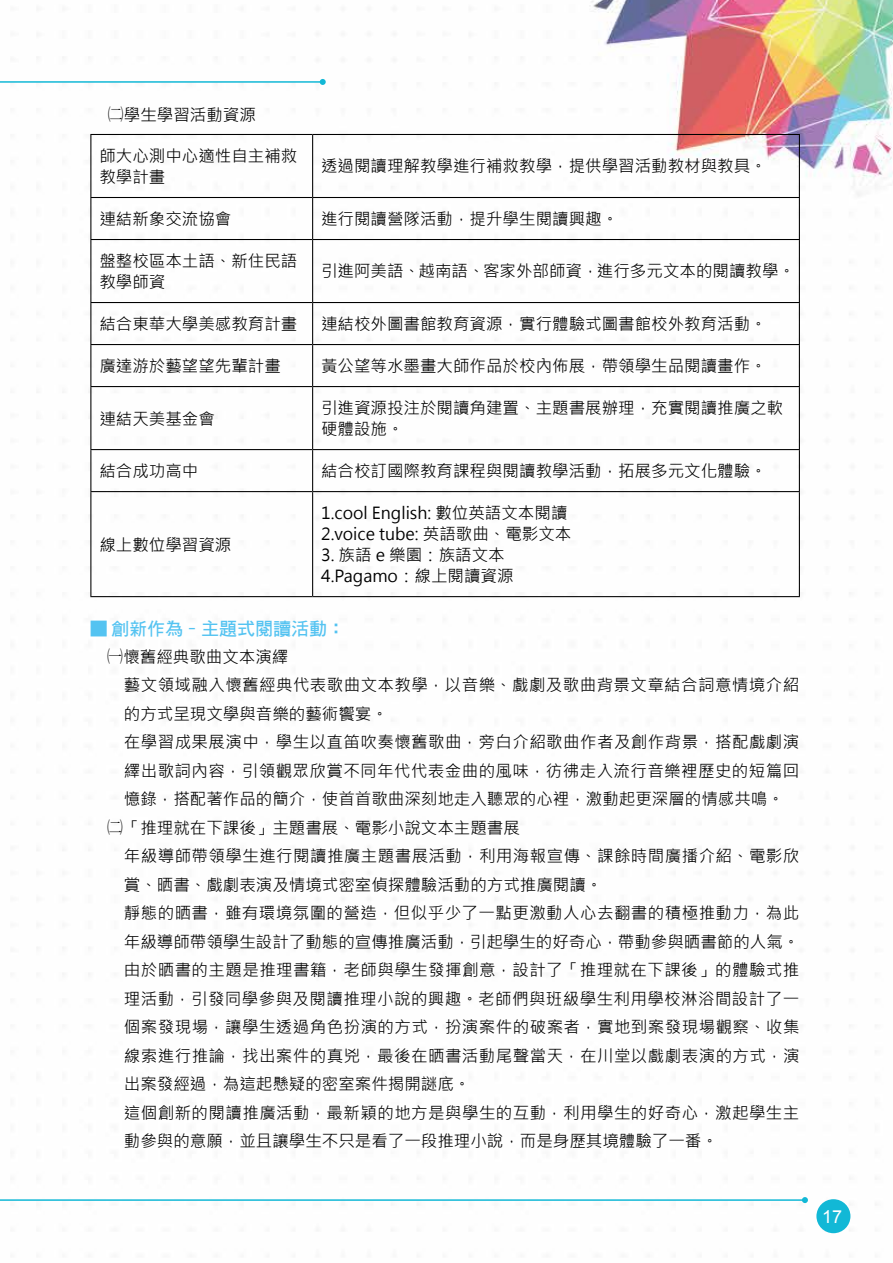
<style>
.page{position:relative;width:893px;height:1263px;background:#fff}
.page>*{position:absolute;margin:0;border:0;box-sizing:border-box;transform-origin:0 0}
.t1{font:18px "DF Hei Bd HK BF";color:#54c3f1}
.t2{font:18px "Arial";color:#fff}
.t3{font:16.5px/21px "Microsoft Jheng Hei";color:#000}
.t4{font:16.5px "Microsoft Jheng Hei";letter-spacing:.025em;color:#000}
.s1{font-family:"MS Mincho"}
.s2{font-family:"DF Hei Bd HKP BF"}
</style>
<div class="page">
<img style="left:90px;top:0;width:803px;height:1234px">
<div style="left:816px;top:1199px;width:34px;height:34px;background:#12b8d6;border-radius:50%"></div>
<hr style="left:0;top:81px;width:323px;height:2px;background:#12b8d6">
<svg style="left:320px;top:79px;width:6px;height:6px"></svg>
<hr style="left:0;top:1199px;width:805px;height:2px;background:#12b8d6">
<svg style="left:802px;top:1197px;width:6px;height:6px"></svg>
<hr style="left:90px;top:134px;width:223px;height:1px;background:#000">
<hr style="left:90px;top:135px;width:1px;height:62px;background:#000">
<hr style="left:313px;top:134px;width:487px;height:1px;background:#000">
<hr style="left:312px;top:135px;width:1px;height:62px;background:#000">
<hr style="left:799px;top:135px;width:1px;height:62px;background:#000">
<hr style="left:90px;top:197px;width:223px;height:1px;background:#000">
<hr style="left:90px;top:198px;width:1px;height:41px;background:#000">
<hr style="left:313px;top:197px;width:487px;height:1px;background:#000">
<hr style="left:312px;top:198px;width:1px;height:41px;background:#000">
<hr style="left:799px;top:198px;width:1px;height:41px;background:#000">
<hr style="left:90px;top:239px;width:223px;height:1px;background:#000">
<hr style="left:90px;top:240px;width:1px;height:62px;background:#000">
<hr style="left:313px;top:239px;width:487px;height:1px;background:#000">
<hr style="left:312px;top:240px;width:1px;height:62px;background:#000">
<hr style="left:799px;top:240px;width:1px;height:62px;background:#000">
<hr style="left:90px;top:302px;width:223px;height:1px;background:#000">
<hr style="left:90px;top:303px;width:1px;height:41px;background:#000">
<hr style="left:313px;top:302px;width:487px;height:1px;background:#000">
<hr style="left:312px;top:303px;width:1px;height:41px;background:#000">
<hr style="left:799px;top:303px;width:1px;height:41px;background:#000">
<hr style="left:90px;top:344px;width:223px;height:1px;background:#000">
<hr style="left:90px;top:345px;width:1px;height:41px;background:#000">
<hr style="left:313px;top:344px;width:487px;height:1px;background:#000">
<hr style="left:312px;top:345px;width:1px;height:41px;background:#000">
<hr style="left:799px;top:345px;width:1px;height:41px;background:#000">
<hr style="left:90px;top:386px;width:223px;height:1px;background:#000">
<hr style="left:90px;top:387px;width:1px;height:62px;background:#000">
<hr style="left:313px;top:386px;width:487px;height:1px;background:#000">
<hr style="left:312px;top:387px;width:1px;height:62px;background:#000">
<hr style="left:799px;top:387px;width:1px;height:62px;background:#000">
<hr style="left:90px;top:449px;width:223px;height:1px;background:#000">
<hr style="left:90px;top:450px;width:1px;height:41px;background:#000">
<hr style="left:313px;top:449px;width:487px;height:1px;background:#000">
<hr style="left:312px;top:450px;width:1px;height:41px;background:#000">
<hr style="left:799px;top:450px;width:1px;height:41px;background:#000">
<hr style="left:90px;top:491px;width:223px;height:1px;background:#000">
<hr style="left:90px;top:492px;width:1px;height:104px;background:#000">
<hr style="left:313px;top:491px;width:487px;height:1px;background:#000">
<hr style="left:312px;top:492px;width:1px;height:104px;background:#000">
<hr style="left:799px;top:492px;width:1px;height:104px;background:#000">
<hr style="left:90px;top:596px;width:223px;height:1px;background:#000">
<hr style="left:313px;top:596px;width:487px;height:1px;background:#000">
<p class="t3" style="left:107px;top:104px;width:150px"><span class="s1">㈡</span>學生學習活動資源</p>
<p class="t3" style="left:99px;top:145px;width:199px">師大心測中心適性自主補救教學計畫</p>
<p class="t3" style="left:321px;top:156px;width:447px">透過閱讀理解教學進行補救教學，提供學習活動教材與教具。</p>
<p class="t3" style="left:99px;top:208px;width:133px">連結新象交流協會</p>
<p class="t3" style="left:321px;top:208px;width:298px">進行閱讀營隊活動，提升學生閱讀興趣。</p>
<p class="t3" style="left:99px;top:250px;width:199px">盤整校區本土語、新住民語教學師資</p>
<p class="t3" style="left:321px;top:261px;width:475px">引進阿美語、越南語、客家外部師資，進行多元文本的閱讀教學。</p>
<p class="t3" style="left:99px;top:313px;width:199px">結合東華大學美感教育計畫</p>
<p class="t3" style="left:321px;top:313px;width:447px">連結校外圖書館教育資源，實行體驗式圖書館校外教育活動。</p>
<p class="t3" style="left:99px;top:355px;width:183px">廣達游於藝望望先輩計畫</p>
<p class="t3" style="left:321px;top:355px;width:447px">黃公望等水墨畫大師作品於校內佈展，帶領學生品閱讀畫作。</p>
<p class="t3" style="left:99px;top:408px;width:117px">連結天美基金會</p>
<p class="t3" style="left:321px;top:397px;width:463px">引進資源投注於閱讀角建置、主題書展辦理，充實閱讀推廣之軟硬體設施。</p>
<p class="t3" style="left:99px;top:460px;width:100px">結合成功高中</p>
<p class="t3" style="left:321px;top:460px;width:447px">結合校訂國際教育課程與閱讀教學活動，拓展多元文化體驗。</p>
<p class="t3" style="left:321px;top:502px;width:252px">1.cool English: 數位英語文本閱讀<br>2.voice tube: 英語歌曲、電影文本</p>
<p class="t3" style="left:321px;top:544px;width:194px">3. 族語 e 樂園：族語文本<br>4.Pagamo：線上閱讀資源</p>
<p class="t1" style="left:90px;top:619px;width:257px"><span class="s2">■</span> 創新作為 - 主題式閱讀活動：</p>
<p class="t3" style="left:107px;top:646px;width:183px"><span class="s1">㈠</span>懷舊經典歌曲文本演繹</p>
<p class="t4" style="left:124px;top:675px;width:677px">藝文領域融入懷舊經典代表歌曲文本教學，以音樂、戲劇及歌曲背景文章結合詞意情境介紹</p>
<p class="t3" style="left:124px;top:703px;width:266px">的方式呈現文學與音樂的藝術饗宴。</p>
<p class="t4" style="left:124px;top:732px;width:677px">在學習成果展演中，學生以直笛吹奏懷舊歌曲，旁白介紹歌曲作者及創作背景，搭配戲劇演</p>
<p class="t4" style="left:124px;top:760px;width:677px">繹出歌詞內容，引領觀眾欣賞不同年代代表金曲的風味，彷彿走入流行音樂裡歷史的短篇回</p>
<p class="t3" style="left:124px;top:788px;width:662px">憶錄，搭配著作品的簡介，使首首歌曲深刻地走入聽眾的心裡，激動起更深層的情感共鳴。</p>
<p class="t3" style="left:107px;top:817px;width:415px"><span class="s1">㈡</span>「推理就在下課後」主題書展、電影小說文本主題書展</p>
<p class="t4" style="left:124px;top:846px;width:677px">年級導師帶領學生進行閱讀推廣主題書展活動，利用海報宣傳、課餘時間廣播介紹、電影欣</p>
<p class="t3" style="left:124px;top:874px;width:480px">賞、晒書、戲劇表演及情境式密室偵探體驗活動的方式推廣閱讀。</p>
<p class="t4" style="left:124px;top:903px;width:677px">靜態的晒書，雖有環境氛圍的營造，但似乎少了一點更激動人心去翻書的積極推動力，為此</p>
<p class="t3" style="left:124px;top:931px;width:677px">年級導師帶領學生設計了動態的宣傳推廣活動，引起學生的好奇心，帶動參與晒書節的人氣。</p>
<p class="t4" style="left:124px;top:960px;width:677px">由於晒書的主題是推理書籍，老師與學生發揮創意，設計了「推理就在下課後」的體驗式推</p>
<p class="t4" style="left:124px;top:988px;width:677px">理活動，引發同學參與及閱讀推理小說的興趣。老師們與班級學生利用學校淋浴間設計了一</p>
<p class="t4" style="left:124px;top:1017px;width:677px">個案發現場，讓學生透過角色扮演的方式，扮演案件的破案者，實地到案發現場觀察、收集</p>
<p class="t4" style="left:124px;top:1045px;width:677px">線索進行推論，找出案件的真兇，最後在晒書活動尾聲當天，在川堂以戲劇表演的方式，演</p>
<p class="t3" style="left:124px;top:1073px;width:348px">出案發經過，為這起懸疑的密室案件揭開謎底。</p>
<p class="t4" style="left:124px;top:1102px;width:677px">這個創新的閱讀推廣活動，最新穎的地方是與學生的互動，利用學生的好奇心，激起學生主</p>
<p class="t3" style="left:124px;top:1130px;width:596px">動參與的意願，並且讓學生不只是看了一段推理小說，而是身歷其境體驗了一番。</p>
<p class="t3" style="left:99px;top:534px;width:133px">線上數位學習資源</p>
<p class="t2" style="left:822px;top:1204px;width:22px">17</p>
</div>
